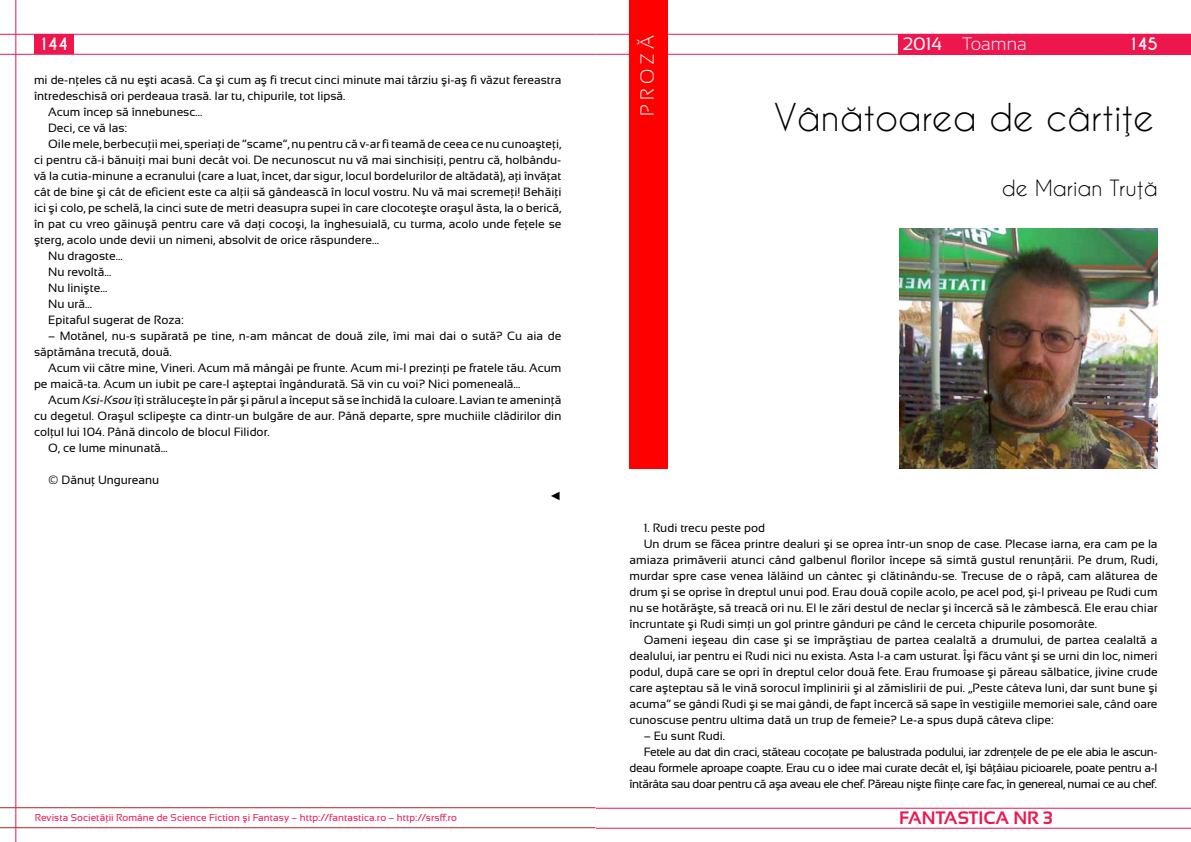
<style>
.page{position:relative;width:1191px;height:842px;background:#fff}
.page>*{position:absolute;margin:0;border:0;box-sizing:border-box;transform-origin:0 0}
.t1{font:36px "Caviar Dreams";color:#000}
.t2{font:21px "Caviar Dreams";color:#000}
.t3{font:300 19px "Sansation";color:#fff}
.t4{font:700 18px "Sansation";color:#ed174e}
.t5{font:300 18px "Sansation";color:#fff}
.t6{font:18px "Sansation";color:#fff}
.t7{font:700 16px "Caviar Dreams";letter-spacing:-.075em;color:#fff}
.t8{font:12px/16px "Sansation";color:#000}
.t9{font:12px "Sansation";letter-spacing:-.03em;color:#000}
.t10{font:12px "Book Antiqua";color:#000}
.t11{font:10px "Sansation";letter-spacing:.005em;color:#ed174e}
.s1{font-style:italic}
</style>
<div class="page">
<div style="left:899px;top:34px;width:292px;height:20px;background:#ed174e"></div>
<hr style="left:595px;top:34px;width:596px;height:1px;background:#ed174e">
<hr style="left:595px;top:54px;width:596px;height:1px;background:#ed174e">
<div style="left:34px;top:34px;width:40px;height:20px;background:#ed174e"></div>
<hr style="left:0;top:34px;width:595px;height:1px;background:#ed174e">
<hr style="left:0;top:54px;width:595px;height:1px;background:#ed174e">
<hr style="left:596px;top:808px;width:595px;height:1px;background:#ed174e">
<hr style="left:596px;top:828px;width:595px;height:1px;background:#ed174e">
<hr style="left:0;top:807px;width:595px;height:1px;background:#b22328">
<hr style="left:0;top:827px;width:595px;height:1px;background:#b22328">
<hr style="left:16px;top:0;width:1px;height:842px;background:#ed174e">
<div style="left:629px;top:0;width:38px;height:468px;background:#f00"></div>
<img style="left:899px;top:228px;width:258px;height:240px">
<h3 class="t3" style="left:636px;top:116px;width:83px;rotate:-90deg">pro ză</h3>
<h3 class="t7" style="left:38px;top:35px;width:32px">144</h3>
<h3 class="t5" style="left:962px;top:34px;width:66px">Toamna</h3>
<h3 class="t7" style="left:1128px;top:34px;width:31px">145</h3>
<h3 class="t6" style="left:903px;top:34px;width:41px">2014</h3>
<p class="t8" style="left:34px;top:72px;width:529px">mi de-nţeles că nu eşti acasă. Ca şi cum aş fi trecut cinci minute mai târziu şi-aş fi văzut fereastra</p>
<p class="t8" style="left:34px;top:88px;width:313px">întredeschisă ori perdeaua trasă. Iar tu, chipurile, tot lipsă.</p>
<p class="t8" style="left:48px;top:104px;width:156px">Acum încep să înnebunesc…</p>
<p class="t8" style="left:48px;top:120px;width:80px">Deci, ce vă las:</p>
<p class="t8" style="left:48px;top:136px;width:515px">Oile mele, berbecuţii mei, speriaţi de “scame”, nu pentru că v-ar fi teamă de ceea ce nu cunoaşteţi,</p>
<p class="t8" style="left:34px;top:152px;width:529px">ci pentru că-i bănuiţi mai buni decât voi. De necunoscut nu vă mai sinchisiţi, pentru că, holbându-</p>
<p class="t8" style="left:34px;top:168px;width:529px">vă la cutia-minune a ecranului (care a luat, încet, dar sigur, locul bordelurilor de altădată), ați învăţat</p>
<p class="t8" style="left:34px;top:184px;width:529px">cât de bine şi cât de eficient este ca alţii să gândească în locul vostru. Nu vă mai scremeţi! Behăiţi</p>
<p class="t8" style="left:34px;top:200px;width:529px">ici şi colo, pe schelă, la cinci sute de metri deasupra supei în care clocoteşte oraşul ăsta, la o berică,</p>
<p class="t8" style="left:34px;top:216px;width:529px">în pat cu vreo găinuşă pentru care vă daţi cocoşi, la înghesuială, cu turma, acolo unde feţele se</p>
<p class="t8" style="left:34px;top:232px;width:346px">şterg, acolo unde devii un nimeni, absolvit de orice răspundere…</p>
<p class="t8" style="left:48px;top:248px;width:76px">Nu dragoste…</p>
<p class="t8" style="left:48px;top:264px;width:65px">Nu revoltă…</p>
<p class="t8" style="left:48px;top:280px;width:61px">Nu linişte…</p>
<p class="t8" style="left:48px;top:296px;width:45px">Nu ură…</p>
<p class="t8" style="left:48px;top:312px;width:137px">Epitaful sugerat de Roza:</p>
<p class="t8" style="left:34px;top:328px;width:529px;text-indent:14px">– Motănel, nu-s supărată pe tine, n-am mâncat de două zile, îmi mai dai o sută? Cu aia de săptămâna trecută, două.</p>
<p class="t8" style="left:34px;top:360px;width:529px;text-indent:14px">Acum vii către mine, Vineri. Acum mă mângâi pe frunte. Acum mi-l prezinţi pe fratele tău. Acum pe maică-ta. Acum un iubit pe care-l aşteptai îngândurată. Să vin cu voi? Nici pomeneală...</p>
<p class="t8" style="left:48px;top:392px;width:515px">Acum <span class="s1">Ksi-Ksou</span> îţi străluceşte în păr şi părul a început să se închidă la culoare. Lavian te ameninţă</p>
<p class="t8" style="left:34px;top:408px;width:529px">cu degetul. Oraşul sclipeşte ca dintr-un bulgăre de aur. Până departe, spre muchiile clădirilor din</p>
<p class="t8" style="left:34px;top:424px;width:237px">colţul lui 104. Până dincolo de blocul Filidor.</p>
<p class="t8" style="left:48px;top:440px;width:121px">O, ce lume minunată…</p>
<p class="t8" style="left:48px;top:472px;width:113px">© Dănuţ Ungureanu</p>
<p class="t10" style="left:549px;top:487px;width:13px">◄</p>
<h1 class="t1" style="left:774px;top:96px;width:381px">Vânătoarea de cârtiţe</h1>
<h2 class="t2" style="left:1002px;top:175px;width:157px">de Marian Truţă</h2>
<p class="t8" style="left:643px;top:520px;width:123px">1. Rudi trecu peste pod</p>
<p class="t8" style="left:643px;top:536px;width:515px">Un drum se făcea printre dealuri şi se oprea într-un snop de case. Plecase iarna, era cam pe la</p>
<p class="t8" style="left:629px;top:552px;width:529px">amiaza primăverii atunci când galbenul florilor începe să simtă gustul renunţării. Pe drum, Rudi,</p>
<p class="t8" style="left:629px;top:568px;width:529px">murdar spre case venea lălăind un cântec şi clătinându-se. Trecuse de o râpă, cam alăturea de</p>
<p class="t8" style="left:629px;top:584px;width:529px">drum şi se oprise în dreptul unui pod. Erau două copile acolo, pe acel pod, şi-l priveau pe Rudi cum</p>
<p class="t8" style="left:629px;top:600px;width:529px">nu se hotărăşte, să treacă ori nu. El le zări destul de neclar şi încercă să le zâmbescă. Ele erau chiar</p>
<p class="t8" style="left:629px;top:616px;width:469px">încruntate şi Rudi simţi un gol printre gânduri pe când le cerceta chipurile posomorâte.</p>
<p class="t8" style="left:643px;top:632px;width:515px">Oameni ieşeau din case şi se împrăştiau de partea cealaltă a drumului, de partea cealaltă a</p>
<p class="t8" style="left:629px;top:648px;width:529px">dealului, iar pentru ei Rudi nici nu exista. Asta l-a cam usturat. Îşi făcu vânt şi se urni din loc, nimeri</p>
<p class="t8" style="left:629px;top:664px;width:529px">podul, după care se opri în dreptul celor două fete. Erau frumoase şi păreau sălbatice, jivine crude</p>
<p class="t8" style="left:629px;top:680px;width:529px">care aşteptau să le vină sorocul împlinirii şi al zămislirii de pui. „Peste câteva luni, dar sunt bune şi</p>
<p class="t8" style="left:629px;top:696px;width:529px">acuma” se gândi Rudi şi se mai gândi, de fapt încercă să sape în vestigiile memoriei sale, când oare</p>
<p class="t8" style="left:629px;top:712px;width:425px">cunoscuse pentru ultima dată un trup de femeie? Le-a spus după câteva clipe:</p>
<p class="t8" style="left:643px;top:728px;width:83px">– Eu sunt Rudi.</p>
<p class="t9" style="left:643px;top:745px;width:515px">Fetele au dat din craci, stăteau cocoţate pe balustrada podului, iar zdrenţele de pe ele abia le ascun-</p>
<p class="t9" style="left:629px;top:761px;width:529px">deau formele aproape coapte. Erau cu o idee mai curate decât el, îşi bâţâiau picioarele, poate pentru a-l</p>
<p class="t9" style="left:629px;top:777px;width:529px">întărâta sau doar pentru că aşa aveau ele chef. Păreau nişte fiinţe care fac, în genereal, numai ce au chef.</p>
<p class="t11" style="left:35px;top:812px;width:424px">Revista Societăţii Române de Science Fiction şi Fantasy – http://fantastica.ro – http://srsff.ro</p>
<h3 class="t4" style="left:899px;top:808px;width:155px">FANTASTICA NR 3</h3>
</div>
